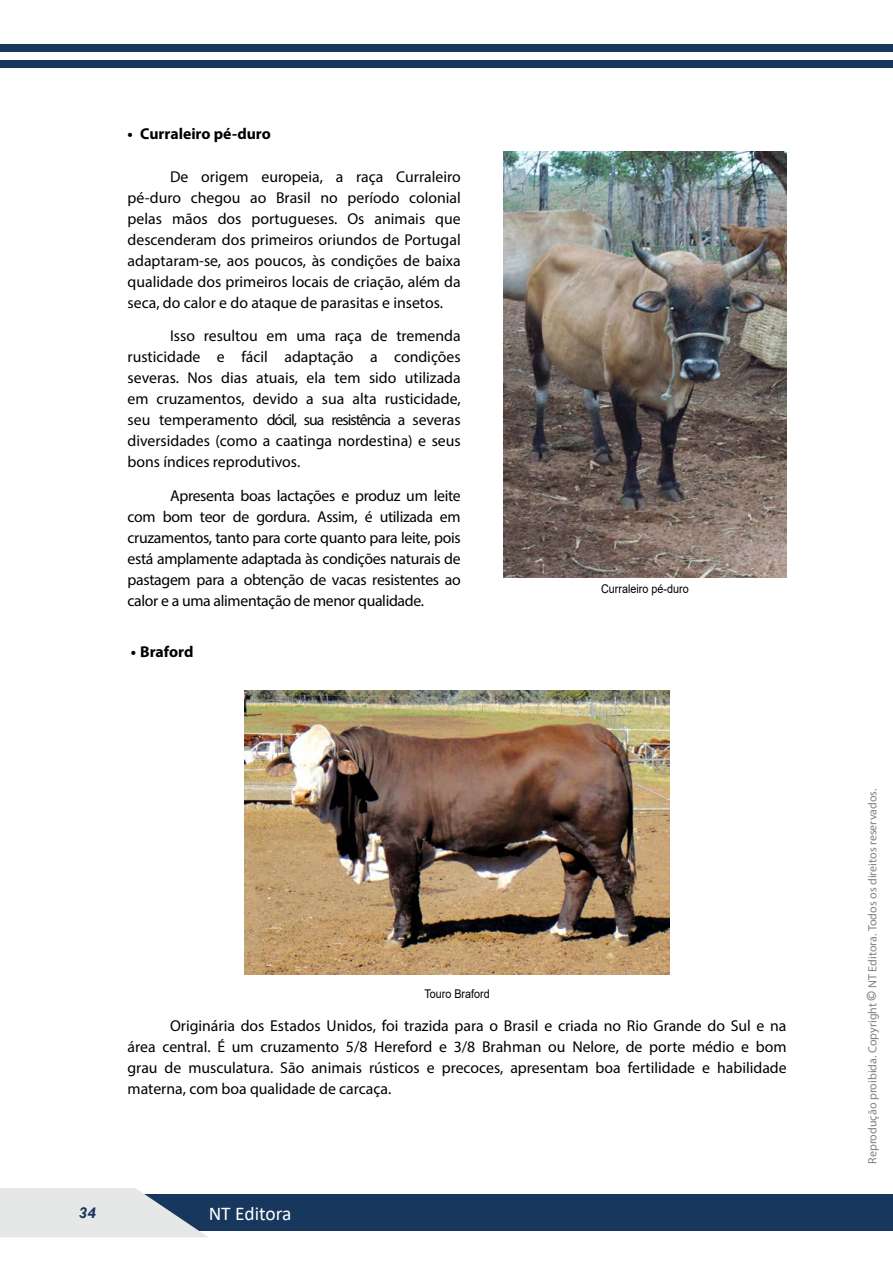
<style>
.page{position:relative;width:893px;height:1263px;background:#fff}
.page>*{position:absolute;margin:0;border:0;box-sizing:border-box;transform-origin:0 0}
.t1{font:19.5px "Calibri";color:#fff}
.t2{font:italic 700 16.5px "Tw Cen";color:#18375d}
.t3{font:15.75px/21px "Myriad Pro";color:#000;text-align:justify}
.t4{font:700 15.75px "Myriad Pro";color:#000}
.t5{font:12px "Myriad Pro";color:#808285}
.t6{font:12px "Arial";color:#000;scale:.9 1}
.s1{font-weight:700;font-size:15px}
</style>
<div class="page">
<div style="left:0;top:1194px;width:893px;height:37px;background:#18375d"></div>
<div style="left:0;top:44px;width:893px;height:8px;background:#18375d"></div>
<div style="left:0;top:60px;width:893px;height:8px;background:#18375d"></div>
<svg style="left:0;top:1188px;width:208px;height:49px"></svg>
<img style="left:503px;top:152px;width:284px;height:425px">
<img style="left:244px;top:691px;width:426px;height:283px">
<p class="t4" style="left:128px;top:124px;width:145px">• Curraleiro pé-duro</p>
<p class="t3" style="left:128px;top:166px;width:335px;text-indent:43px">De origem europeia, a raça Curraleiro pé-duro chegou ao Brasil no período colonial pelas mãos dos portugueses. Os animais que descenderam dos primeiros oriundos de Portugal adaptaram-se, aos poucos, às condições de baixa qualidade dos primeiros locais de criação, além da seca, do calor e do ataque de parasitas e insetos.</p>
<p class="t3" style="left:128px;top:325px;width:335px;text-indent:43px">Isso resultou em uma raça de tremenda rusticidade e fácil adaptação a condições severas. Nos dias atuais, ela tem sido utilizada em cruzamentos, devido a sua alta rusticidade, seu temperamento dócil, sua resistência a severas diversidades (como a caatinga nordestina) e seus bons índices reprodutivos.</p>
<p class="t3" style="left:128px;top:485px;width:335px;text-indent:43px">Apresenta boas lactações e produz um leite com bom teor de gordura. Assim, é utilizada em cruzamentos, tanto para corte quanto para leite, pois está amplamente adaptada às condições naturais de pastagem para a obtenção de vacas resistentes ao calor e a uma alimentação de menor qualidade.</p>
<p class="t4" style="left:131px;top:641px;width:64px">• Braford</p>
<p class="t6" style="left:601px;top:581px;width:99px">Curraleiro pé-duro</p>
<p class="t6" style="left:424px;top:985px;width:74px">Touro Braford</p>
<p class="t3" style="left:128px;top:1015px;width:661px;text-indent:43px">Originária dos Estados Unidos, foi trazida para o Brasil e criada no Rio Grande do Sul e na área central. É um cruzamento 5/8 Hereford e 3/8 Brahman ou Nelore, de porte médio e bom grau de musculatura. São animais rústicos e precoces, apresentam boa fertilidade e habilidade materna, com boa qualidade de carcaça.</p>
<p class="t2" style="left:79px;top:1203px;width:19px">34</p>
<p class="t1" style="left:209px;top:1200px;width:84px">NT Editora</p>
<p class="t5" style="left:865px;top:1164px;width:377px;rotate:-90deg">Reprodução proibida. Copyright <span class="s1">©</span> NT Editora. Todos os direitos reservados.</p>
</div>
